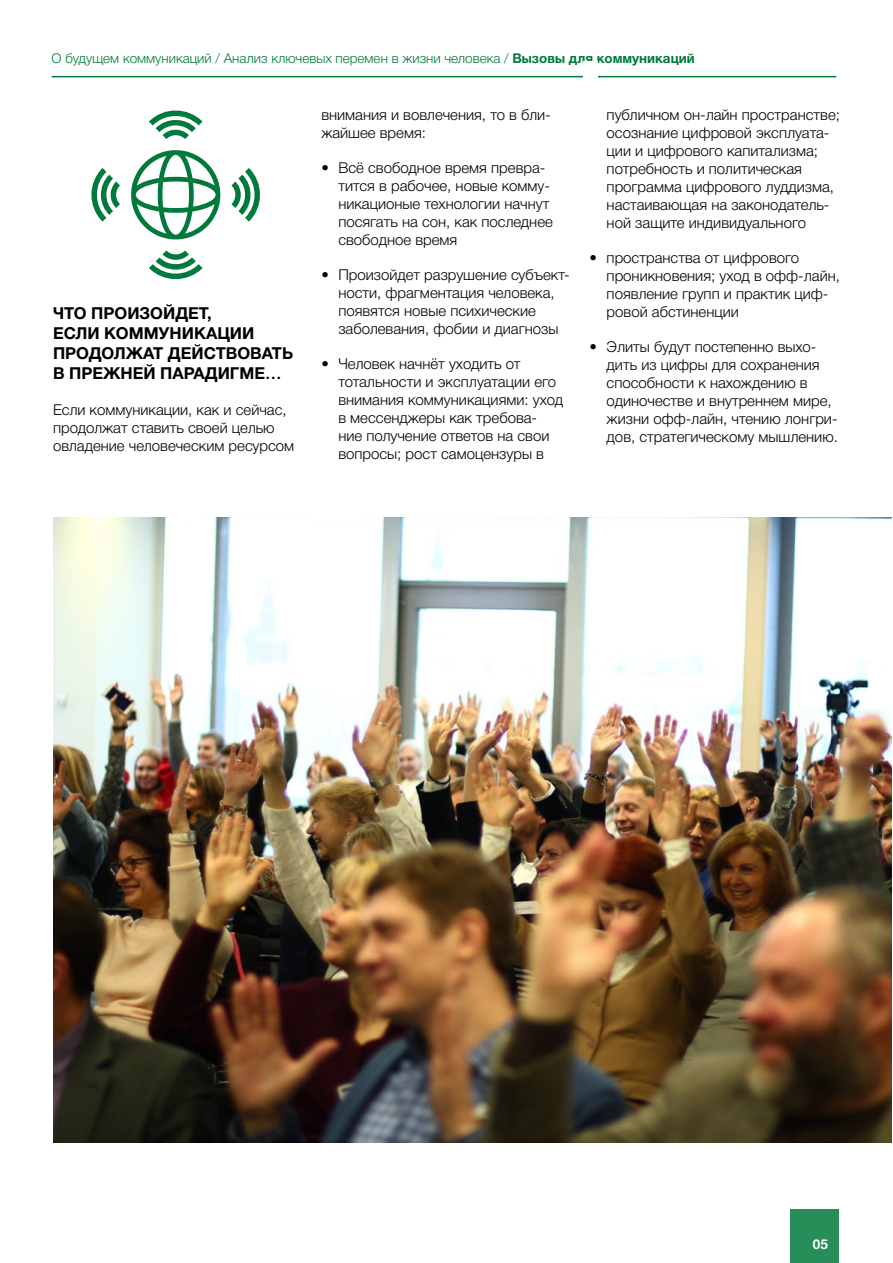
<style>
.page{position:relative;width:893px;height:1263px;background:#fff}
.page>*{position:absolute;margin:0;border:0;box-sizing:border-box;transform-origin:0 0}
.t1{font:700 16.5px/19.8px "Helvetica Neue Cyr";color:#000}
.t2{font:300 15px/18px "Helvetica Neue Cyr";color:#000}
.t3{font:300 13.5px "Helvetica Neue Cyr";color:#007a3c}
.t4{font:700 13.5px "Helvetica Neue";color:#fff}
.s1{font-weight:700}
</style>
<div class="page">
<div style="left:790px;top:1209px;width:48px;height:54px;background:#278e59"></div>
<hr style="left:52px;top:76px;width:784px;height:1px;background:#007a3c">
<div style="left:583px;top:61px;width:15px;height:17px;background:#fff"></div>
<img style="left:53px;top:518px;width:839px;height:624px">
<svg style="left:91px;top:110px;width:169px;height:169px"></svg>
<p class="t3" style="left:52px;top:51px;width:645px">О будущем коммуникаций / Анализ ключевых перемен в жизни человека / <span class="s1">Вызовы для коммуникаций</span></p>
<p class="t1" style="left:53px;top:303px;width:241px">ЧТО ПРОИЗОЙДЕТ,<br>ЕСЛИ КОММУНИКАЦИИ<br>ПРОДОЛЖАТ ДЕЙСТВОВАТЬ<br>В ПРЕЖНЕЙ ПАРАДИГМЕ…</p>
<p class="t2" style="left:53px;top:400px;width:243px">Если коммуникации, как и сейчас, продолжат ставить своей целью овладение человеческим ресурсом</p>
<p class="t2" style="left:321px;top:106px;width:231px">внимания и вовлечения, то в бли&shy;жайшее время:</p>
<p class="t2" style="left:338px;top:159px;width:216px;text-indent:-17px">• Всё свободное время превра&shy;тится в рабочее, новые комму&shy;никационые технологии начнут посягать на сон, как последнее свободное время</p>
<p class="t2" style="left:338px;top:266px;width:233px;text-indent:-17px">• Произойдет разрушение субъект&shy;ности, фрагментация человека, появятся новые психические заболевания, фобии и диагнозы</p>
<p class="t2" style="left:338px;top:355px;width:226px;text-indent:-17px">• Человек начнёт уходить от тотальности и эксплуатации его внимания коммуникациями: уход в мессенджеры как требова&shy;ние получение ответов на свои вопросы; рост самоцензуры в</p>
<p class="t2" style="left:607px;top:106px;width:235px">публичном он-лайн пространстве; осознание цифровой эксплуата&shy;ции и цифрового капитализма; потребность и политическая программа цифрового луддизма, настаивающая на законодатель&shy;ной защите индивидуального</p>
<p class="t2" style="left:607px;top:249px;width:235px;text-indent:-17px">• пространства от цифрового проникновения; уход в офф-лайн, появление групп и практик циф&shy;ровой абстиненции</p>
<p class="t2" style="left:607px;top:338px;width:233px;text-indent:-17px">• Элиты будут постепенно выхо&shy;дить из цифры для сохранения способности к нахождению в одиночестве и внутреннем мире, жизни офф-лайн, чтению лонгри&shy;дов, стратегическому мышлению.</p>
<p class="t4" style="left:813px;top:1236px;width:17px">05</p>
</div>
